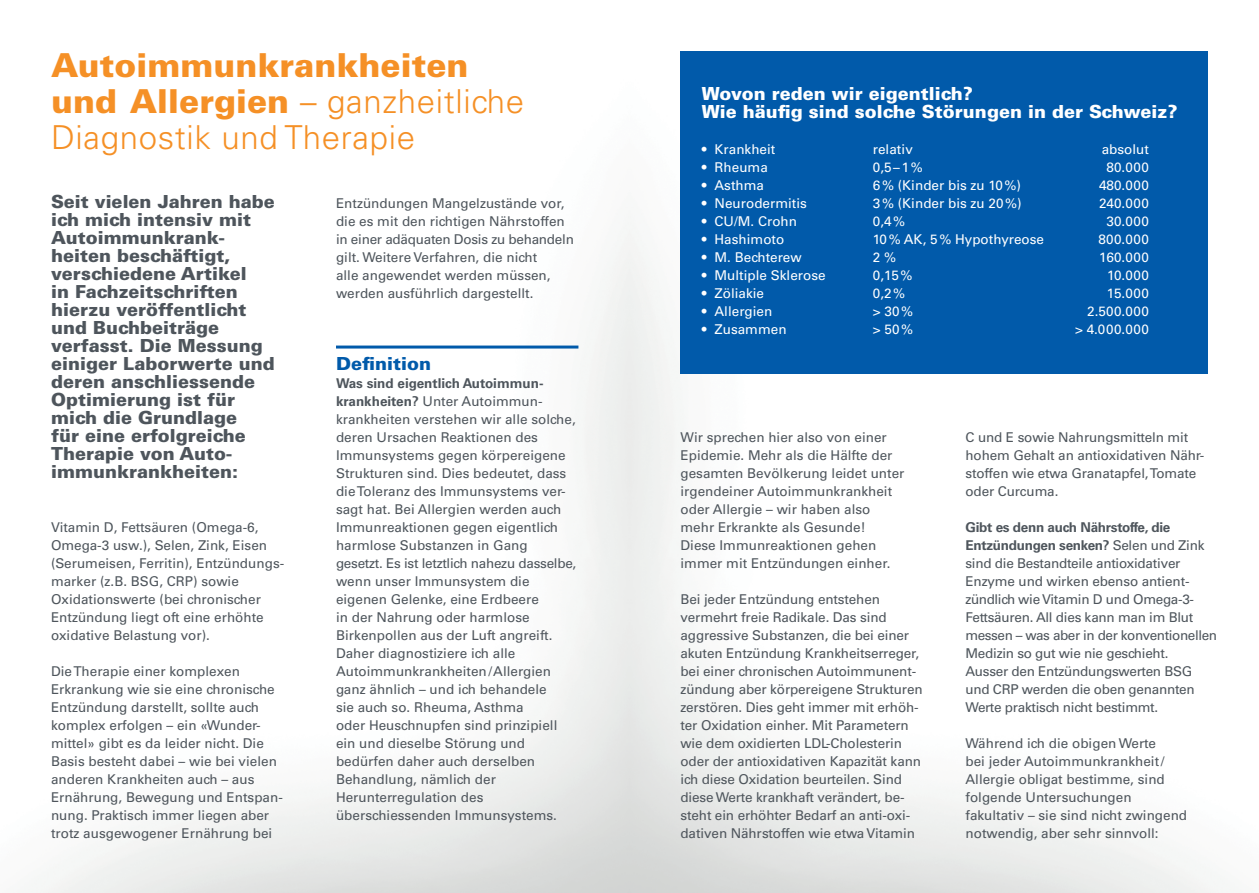
<style>
.page{position:relative;width:1259px;height:893px;background:#fff}
.page>*{position:absolute;margin:0;border:0;box-sizing:border-box;transform-origin:0 0}
.t1{font:300 33px/36px "Univers LT";letter-spacing:.02em;color:#f59026}
.t2{font:900 18px/18px "Univers LT";color:#4e555c}
.t3{font:900 18px/18px "Univers LT";color:#fff}
.t4{font:900 18px "Univers LT";color:#015aaa}
.t5{font:13.5px/18px "Univers LT";color:#4e555c}
.t6{font:13.5px/18px "Univers LT";letter-spacing:-.02em;color:#4e555c}
.t7{font:13.5px "Univers LT";color:#fff}
.s1{font-weight:900}
.s2{font-weight:700}
</style>
<div class="page">
<img style="left:40px;top:230px;width:1179px;height:663px">
<hr style="left:336px;top:346px;width:242px;height:3px;background:#015aaa">
<div style="left:680px;top:51px;width:528px;height:322px;background:#015aaa"></div>
<h1 class="t1" style="left:51px;top:48px;width:475px"><span class="s1">Autoimmunkrankheiten und Allergien</span> – ganzheitliche<br>Diagnostik und Therapie</h1>
<p class="t2" style="left:51px;top:192px;width:225px">Seit vielen Jahren habe ich mich intensiv mit<br>Autoimmunkrank&shy;heiten beschäftigt, verschiedene Artikel<br>in Fachzeitschriften hierzu veröffentlicht und Buchbeiträge verfasst. Die Messung einiger Laborwerte und deren anschliessende<br>Optimierung ist für mich die Grundlage<br>für eine erfolgreiche<br>Therapie von Auto&shy;immunkrankheiten:</p>
<p class="t5" style="left:51px;top:518px;width:235px">Vitamin D, Fettsäuren (Omega-6, Omega-3 usw.), Selen, Zink, Eisen (Serumeisen, Ferritin), Entzündungs&shy;marker (z.B. BSG, CRP) sowie Oxidationswerte (bei chronischer Entzündung liegt oft eine erhöhte oxidative Belastung vor).</p>
<p class="t5" style="left:51px;top:662px;width:233px">Die Therapie einer komplexen Erkrankung wie sie eine chronische Entzündung darstellt, sollte auch komplex erfolgen – ein «Wunder&shy;mittel» gibt es da leider nicht. Die Basis besteht dabei – wie bei vielen anderen Krankheiten auch – aus Ernährung, Bewegung und Entspan&shy;nung. Praktisch immer liegen aber trotz ausgewogener Ernährung bei</p>
<p class="t5" style="left:336px;top:194px;width:239px">Entzündungen Mangelzustände vor, die es mit den richtigen Nährstoffen in einer adäquaten Dosis zu behandeln gilt. Weitere Verfahren, die nicht<br>alle angewendet werden müssen, werden ausführlich dargestellt.</p>
<h2 class="t4" style="left:336px;top:352px;width:96px">Definition</h2>
<p class="t5" style="left:336px;top:374px;width:242px"><span class="s2">Was sind eigentlich Autoimmun&shy;krankheiten?</span> Unter Autoimmun&shy;krankheiten verstehen wir alle solche, deren Ursachen Reaktionen des<br>Immunsystems gegen körpereigene<br>Strukturen sind. Dies bedeutet, dass die Toleranz des Immunsystems ver&shy;sagt hat. Bei Allergien werden auch<br>Immunreaktionen gegen eigentlich harmlose Substanzen in Gang gesetzt. Es ist letztlich nahezu dasselbe, wenn unser Immunsystem die eigenen Gelenke, eine Erdbeere<br>in der Nahrung oder harmlose<br>Birkenpollen aus der Luft angreift.<br>Daher diagnostiziere ich alle<br>Autoimmunkrankheiten/Allergien ganz ähnlich – und ich behandele<br>sie auch so. Rheuma, Asthma<br>oder Heuschnupfen sind prinzipiell ein und dieselbe Störung und bedürfen daher auch derselben<br>Behandlung, nämlich der<br>Herunterregulation des überschiessenden Immunsystems.</p>
<h2 class="t3" style="left:702px;top:84px;width:477px">Wovon reden wir eigentlich?<br>Wie häufig sind solche Störungen in der Schweiz?</h2>
<p class="t7" style="left:702px;top:141px;width:75px">• Krankheit</p>
<p class="t7" style="left:873px;top:141px;width:42px">relativ</p>
<p class="t7" style="left:1101px;top:141px;width:49px">absolut</p>
<p class="t7" style="left:702px;top:159px;width:68px">• Rheuma</p>
<p class="t7" style="left:873px;top:159px;width:52px">0,5–1%</p>
<p class="t7" style="left:1106px;top:159px;width:44px">80.000</p>
<p class="t7" style="left:702px;top:177px;width:64px">• Asthma</p>
<p class="t7" style="left:873px;top:177px;width:150px">6% (Kinder bis zu 10%)</p>
<p class="t7" style="left:1099px;top:177px;width:51px">480.000</p>
<p class="t7" style="left:702px;top:195px;width:107px">• Neurodermitis</p>
<p class="t7" style="left:873px;top:195px;width:150px">3% (Kinder bis zu 20%)</p>
<p class="t7" style="left:1099px;top:195px;width:51px">240.000</p>
<p class="t7" style="left:702px;top:213px;width:97px">• CU/M. Crohn</p>
<p class="t7" style="left:873px;top:213px;width:34px">0,4%</p>
<p class="t7" style="left:1106px;top:213px;width:44px">30.000</p>
<p class="t7" style="left:702px;top:231px;width:84px">• Hashimoto</p>
<p class="t7" style="left:873px;top:231px;width:173px">10% AK, 5% Hypothyreose</p>
<p class="t7" style="left:1098px;top:231px;width:52px">800.000</p>
<p class="t7" style="left:702px;top:249px;width:101px">• M. Bechterew</p>
<p class="t7" style="left:873px;top:249px;width:25px">2 %</p>
<p class="t7" style="left:1099px;top:249px;width:51px">160.000</p>
<p class="t7" style="left:702px;top:267px;width:125px">• Multiple Sklerose</p>
<p class="t7" style="left:873px;top:267px;width:41px">0,15%</p>
<p class="t7" style="left:1107px;top:267px;width:43px">10.000</p>
<p class="t7" style="left:702px;top:285px;width:64px">• Zöliakie</p>
<p class="t7" style="left:873px;top:285px;width:34px">0,2%</p>
<p class="t7" style="left:1106px;top:285px;width:44px">15.000</p>
<p class="t7" style="left:702px;top:303px;width:72px">• Allergien</p>
<p class="t7" style="left:873px;top:303px;width:42px">&gt; 30%</p>
<p class="t7" style="left:1087px;top:303px;width:63px">2.500.000</p>
<p class="t7" style="left:702px;top:321px;width:86px">• Zusammen</p>
<p class="t7" style="left:873px;top:321px;width:42px">&gt; 50%</p>
<p class="t7" style="left:1075px;top:321px;width:75px">&gt; 4.000.000</p>
<p class="t5" style="left:680px;top:428px;width:225px">Wir sprechen hier also von einer<br>Epidemie. Mehr als die Hälfte der gesamten Bevölkerung leidet unter irgendeiner Autoimmunkrankheit oder Allergie – wir haben also mehr Erkrankte als Gesunde!<br>Diese Immunreaktionen gehen immer mit Entzündungen einher.</p>
<p class="t5" style="left:680px;top:590px;width:244px">Bei jeder Entzündung entstehen vermehrt freie Radikale. Das sind aggressive Substanzen, die bei einer akuten Entzündung Krankheitserreger, bei einer chronischen Autoimmunent&shy;zündung aber körpereigene Strukturen zerstören. Dies geht immer mit erhöh&shy;ter Oxidation einher. Mit Parametern wie dem oxidierten LDL-Cholesterin oder der antioxidativen Kapazität kann ich diese Oxidation beurteilen. Sind diese Werte krankhaft verändert, be&shy;steht ein erhöhter Bedarf an anti-oxi&shy;dativen Nährstoffen wie etwa Vitamin</p>
<p class="t5" style="left:965px;top:428px;width:240px">C und E sowie Nahrungsmitteln mit hohem Gehalt an antioxidativen Nähr&shy;stoffen wie etwa Granatapfel, Tomate oder Curcuma.</p>
<p class="t6" style="left:965px;top:518px;width:253px"><span class="s2">Gibt es denn auch Nährstoffe, die Entzündungen senken?</span> Selen und Zink sind die Bestandteile antioxidativer Enzyme und wirken ebenso antient&shy;zündlich wie Vitamin D und Omega-3- Fettsäuren. All dies kann man im Blut messen – was aber in der konventionellen Medizin so gut wie nie geschieht.<br>Ausser den Entzündungswerten BSG und CRP werden die oben genannten Werte praktisch nicht bestimmt.</p>
<p class="t5" style="left:965px;top:734px;width:223px">Während ich die obigen Werte<br>bei jeder Autoimmunkrankheit/<br>Allergie obligat bestimme, sind folgende Untersuchungen fakultativ – sie sind nicht zwingend notwendig, aber sehr sinnvoll:</p>
</div>
